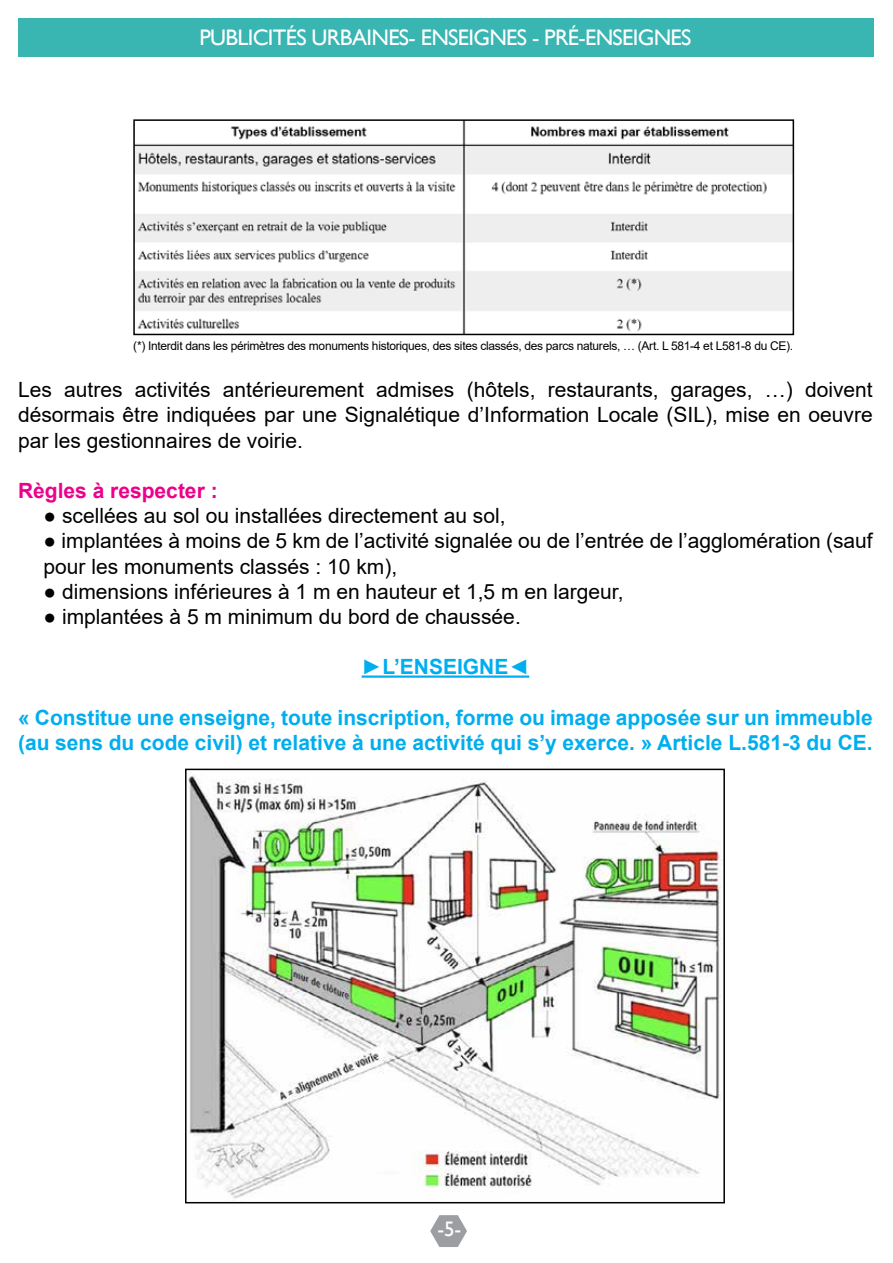
<style>
.page{position:relative;width:893px;height:1263px;background:#fff}
.page>*{position:absolute;margin:0;border:0;box-sizing:border-box;transform-origin:0 0}
.t1{font:22.5px "Gill Sans";letter-spacing:-.03em;color:#fff}
.t2{font:21px/25.2px "Arial";color:#000;text-align:justify}
.t3{font:700 21px/25.2px "Arial";color:#00aeef}
.t4{font:700 21px "Arial";color:#ec008c}
.t5{font:21px "Gill Sans";color:#fff}
.t6{font:12px "Arial";letter-spacing:-.025em;color:#000}
</style>
<div class="page">
<svg style="left:430px;top:1215px;width:37px;height:32px"></svg>
<div style="left:18px;top:18px;width:856px;height:38px;background:#39b5b2"></div>
<img style="left:136px;top:122px;width:655px;height:210px">
<div style="left:133px;top:119px;width:661px;height:216px;border:2px solid #000"></div>
<hr style="left:362px;top:675px;width:167px;height:3px;background:#00aeef">
<img style="left:188px;top:776px;width:534px;height:423px">
<div style="left:185px;top:769px;width:540px;height:434px;border:2px solid #000"></div>
<p class="t1" style="left:199px;top:25px;width:494px">PUBLICITÉS URBAINES- ENSEIGNES - PRÉ-ENSEIGNES</p>
<p class="t6" style="left:133px;top:337px;width:661px">(*) Interdit dans les périmètres des monuments historiques, des sites classés, des parcs naturels, … (Art. L 581-4 et L581-8 du CE).</p>
<p class="t2" style="left:18px;top:377px;width:856px">Les autres activités antérieurement admises (hôtels, restaurants, garages, …) doivent désormais être indiquées par une Signalétique d’Information Locale (SIL), mise en oeuvre par les gestionnaires de voirie.</p>
<p class="t4" style="left:18px;top:476px;width:201px">Règles à respecter :</p>
<p class="t2" style="left:44px;top:503px;width:464px">● scellées au sol ou installées directement au sol,</p>
<p class="t2" style="left:44px;top:528px;width:831px">● implantées à moins de 5 km de l’activité signalée ou de l’entrée de l’agglomération (sauf pour les monuments classés : 10 km),</p>
<p class="t2" style="left:44px;top:579px;width:582px">● dimensions inférieures à 1 m en hauteur et 1,5 m en largeur,</p>
<p class="t2" style="left:44px;top:604px;width:479px">● implantées à 5 m minimum du bord de chaussée.</p>
<p class="t3" style="left:362px;top:655px;width:169px">►L’ENSEIGNE◄</p>
<p class="t3" style="left:18px;top:705px;width:856px">« Constitue une enseigne, toute inscription, forme ou image apposée sur un immeuble (au sens du code civil) et relative à une activité qui s’y exerce. » Article L.581-3 du CE.</p>
<p class="t5" style="left:437px;top:1217px;width:26px">-5-</p>
</div>
